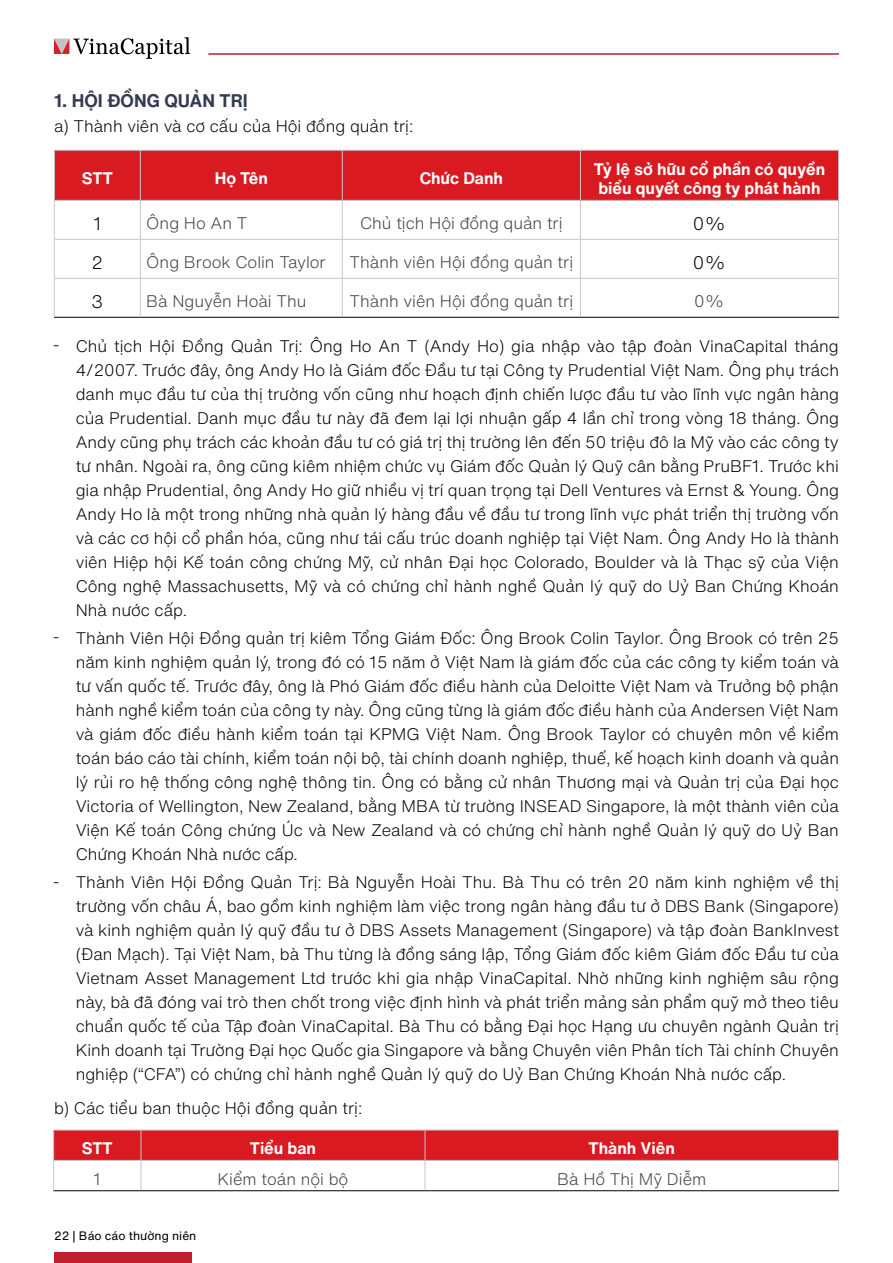
<style>
.page{position:relative;width:893px;height:1263px;background:#fff}
.page>*{position:absolute;margin:0;border:0;box-sizing:border-box;transform-origin:0 0}
.t1{font:18px "SVN Helvetica Now Text Bold";color:#333b52}
.t2{font:18px "SVN Helvetica Now Text Light";color:#000}
.t3{font:16.5px/24px "SVN Helvetica Now Text Light";color:#000;text-align:justify}
.t4{font:16.5px "SVN Helvetica Now Text Light";color:#404042}
.t5{font:16.5px/19.8px "SVN Helvetica Now Text Bold";color:#fff}
.t6{font:12px "SVN Helvetica Now Text Regular";color:#000}
</style>
<div class="page">
<svg style="left:54px;top:37px;width:136px;height:22px"></svg>
<div style="left:54px;top:1252px;width:137px;height:11px;background:#bf1f2e"></div>
<hr style="left:208px;top:53px;width:631px;height:2px;background:#bf1f2e">
<div style="left:55px;top:151px;width:525px;height:49px;background:#d91a21"></div>
<div style="left:580px;top:150px;width:259px;height:50px;background:#d91a21"></div>
<hr style="left:342px;top:151px;width:1px;height:49px;background:#c7c7c9">
<hr style="left:342px;top:201px;width:1px;height:38px;background:#c7c7c9">
<hr style="left:342px;top:240px;width:1px;height:38px;background:#c7c7c9">
<hr style="left:342px;top:279px;width:1px;height:38px;background:#c7c7c9">
<hr style="left:54px;top:200px;width:86px;height:1px;background:#c7c7c9">
<hr style="left:140px;top:200px;width:202px;height:1px;background:#c7c7c9">
<hr style="left:342px;top:200px;width:238px;height:1px;background:#c7c7c9">
<hr style="left:54px;top:239px;width:86px;height:1px;background:#c7c7c9">
<hr style="left:140px;top:239px;width:202px;height:1px;background:#c7c7c9">
<hr style="left:342px;top:239px;width:238px;height:1px;background:#c7c7c9">
<hr style="left:54px;top:278px;width:86px;height:1px;background:#c7c7c9">
<hr style="left:140px;top:278px;width:202px;height:1px;background:#c7c7c9">
<hr style="left:342px;top:278px;width:238px;height:1px;background:#c7c7c9">
<hr style="left:580px;top:278px;width:259px;height:1px;background:#c7c7c9">
<hr style="left:580px;top:279px;width:1px;height:38px;background:#c7c7c9">
<hr style="left:54px;top:317px;width:86px;height:1px;background:#000">
<hr style="left:140px;top:317px;width:202px;height:1px;background:#000">
<hr style="left:342px;top:317px;width:238px;height:1px;background:#000">
<hr style="left:580px;top:317px;width:259px;height:1px;background:#000">
<hr style="left:54px;top:150px;width:86px;height:1px;background:#c7c7c9">
<hr style="left:54px;top:151px;width:1px;height:49px;background:#c7c7c9">
<hr style="left:140px;top:150px;width:202px;height:1px;background:#c7c7c9">
<hr style="left:140px;top:151px;width:1px;height:49px;background:#c7c7c9">
<hr style="left:342px;top:150px;width:238px;height:1px;background:#c7c7c9">
<hr style="left:54px;top:240px;width:1px;height:38px;background:#c7c7c9">
<hr style="left:140px;top:240px;width:1px;height:38px;background:#c7c7c9">
<hr style="left:54px;top:279px;width:1px;height:38px;background:#c7c7c9">
<hr style="left:140px;top:279px;width:1px;height:38px;background:#c7c7c9">
<hr style="left:54px;top:201px;width:1px;height:38px;background:#c7c7c9">
<hr style="left:140px;top:201px;width:1px;height:38px;background:#c7c7c9">
<hr style="left:580px;top:201px;width:1px;height:38px;background:#c7c7c9">
<hr style="left:838px;top:201px;width:1px;height:38px;background:#c7c7c9">
<hr style="left:580px;top:239px;width:259px;height:1px;background:#c7c7c9">
<hr style="left:580px;top:240px;width:1px;height:38px;background:#c7c7c9">
<hr style="left:838px;top:240px;width:1px;height:38px;background:#c7c7c9">
<hr style="left:838px;top:279px;width:1px;height:38px;background:#c7c7c9">
<hr style="left:580px;top:151px;width:1px;height:49px;background:#c7c7c9">
<hr style="left:580px;top:150px;width:259px;height:1px;background:#c7c7c9">
<hr style="left:838px;top:151px;width:1px;height:49px;background:#c7c7c9">
<hr style="left:580px;top:200px;width:259px;height:1px;background:#c7c7c9">
<div style="left:425px;top:1130px;width:414px;height:30px;background:#d91a21"></div>
<hr style="left:53px;top:1190px;width:88px;height:1px;background:#000">
<hr style="left:141px;top:1190px;width:284px;height:1px;background:#000">
<hr style="left:425px;top:1130px;width:414px;height:1px;background:#c7c7c9">
<hr style="left:838px;top:1130px;width:1px;height:30px;background:#c7c7c9">
<svg style="left:53px;top:1130px;width:373px;height:60px"></svg>
<hr style="left:425px;top:1160px;width:414px;height:1px;background:#c7c7c9">
<svg style="left:838px;top:1161px;width:1px;height:29px"></svg>
<hr style="left:425px;top:1190px;width:414px;height:1px;background:#000">
<p class="t1" style="left:54px;top:87px;width:195px">1. HỘI ĐỒNG QUẢN TRỊ</p>
<p class="t3" style="left:54px;top:114px;width:361px">a) Thành viên và cơ cấu của Hội đồng quản trị:</p>
<p class="t5" style="left:82px;top:168px;width:32px">STT</p>
<p class="t5" style="left:215px;top:168px;width:55px">Họ Tên</p>
<p class="t5" style="left:420px;top:168px;width:85px">Chức Danh</p>
<p class="t5" style="left:594px;top:158px;width:233px">Tỷ lệ sở hữu cổ phần có quyền biểu quyết công ty phát hành</p>
<p class="t3" style="left:53px;top:332px;width:8px">-</p>
<p class="t3" style="left:53px;top:624px;width:8px">-</p>
<p class="t3" style="left:53px;top:868px;width:8px">-</p>
<p class="t2" style="left:93px;top:210px;width:10px">1</p>
<p class="t4" style="left:146px;top:211px;width:102px">Ông Ho An T</p>
<p class="t4" style="left:360px;top:211px;width:204px">Chủ tịch Hội đồng quản trị</p>
<p class="t2" style="left:693px;top:210px;width:35px">0%</p>
<p class="t2" style="left:92px;top:249px;width:13px">2</p>
<p class="t4" style="left:146px;top:250px;width:181px">Ông Brook Colin Taylor</p>
<p class="t4" style="left:350px;top:250px;width:225px">Thành viên Hội đồng quản trị</p>
<p class="t2" style="left:693px;top:249px;width:35px">0%</p>
<p class="t2" style="left:92px;top:288px;width:13px">3</p>
<p class="t4" style="left:146px;top:289px;width:162px">Bà Nguyễn Hoài Thu</p>
<p class="t4" style="left:350px;top:289px;width:225px">Thành viên Hội đồng quản trị</p>
<p class="t4" style="left:694px;top:289px;width:32px">0%</p>
<p class="t3" style="left:76px;top:333px;width:765px">Chủ tịch Hội Đồng Quản Trị: Ông Ho An T (Andy Ho) gia nhập vào tập đoàn VinaCapital tháng 4/2007. Trước đây, ông Andy Ho là Giám đốc Đầu tư tại Công ty Prudential Việt Nam. Ông phụ trách danh mục đầu tư của thị trường vốn cũng như hoạch định chiến lược đầu tư vào lĩnh vực ngân hàng của Prudential. Danh mục đầu tư này đã đem lại lợi nhuận gấp 4 lần chỉ trong vòng 18 tháng. Ông Andy cũng phụ trách các khoản đầu tư có giá trị thị trường lên đến 50 triệu đô la Mỹ vào các công ty tư nhân. Ngoài ra, ông cũng kiêm nhiệm chức vụ Giám đốc Quản lý Quỹ cân bằng PruBF1. Trước khi gia nhập Prudential, ông Andy Ho giữ nhiều vị trí quan trọng tại Dell Ventures và Ernst &amp; Young. Ông Andy Ho là một trong những nhà quản lý hàng đầu về đầu tư trong lĩnh vực phát triển thị trường vốn và các cơ hội cổ phần hóa, cũng như tái cấu trúc doanh nghiệp tại Việt Nam. Ông Andy Ho là thành viên Hiệp hội Kế toán công chứng Mỹ, cử nhân Đại học Colorado, Boulder và là Thạc sỹ của Viện Công nghệ Massachusetts, Mỹ và có chứng chỉ hành nghề Quản lý quỹ do Uỷ Ban Chứng Khoán Nhà nước cấp.</p>
<p class="t3" style="left:76px;top:625px;width:765px">Thành Viên Hội Đồng quản trị kiêm Tổng Giám Đốc: Ông Brook Colin Taylor. Ông Brook có trên 25 năm kinh nghiệm quản lý, trong đó có 15 năm ở Việt Nam là giám đốc của các công ty kiểm toán và tư vấn quốc tế. Trước đây, ông là Phó Giám đốc điều hành của Deloitte Việt Nam và Trưởng bộ phận hành nghề kiểm toán của công ty này. Ông cũng từng là giám đốc điều hành của Andersen Việt Nam và giám đốc điều hành kiểm toán tại KPMG Việt Nam. Ông Brook Taylor có chuyên môn về kiểm toán báo cáo tài chính, kiểm toán nội bộ, tài chính doanh nghiệp, thuế, kế hoạch kinh doanh và quản lý rủi ro hệ thống công nghệ thông tin. Ông có bằng cử nhân Thương mại và Quản trị của Đại học Victoria of Wellington, New Zealand, bằng MBA từ trường INSEAD Singapore, là một thành viên của Viện Kế toán Công chứng Úc và New Zealand và có chứng chỉ hành nghề Quản lý quỹ do Uỷ Ban Chứng Khoán Nhà nước cấp.</p>
<p class="t3" style="left:76px;top:870px;width:765px">Thành Viên Hội Đồng Quản Trị: Bà Nguyễn Hoài Thu. Bà Thu có trên 20 năm kinh nghiệm về thị trường vốn châu Á, bao gồm kinh nghiệm làm việc trong ngân hàng đầu tư ở DBS Bank (Singapore) và kinh nghiệm quản lý quỹ đầu tư ở DBS Assets Management (Singapore) và tập đoàn BankInvest (Đan Mạch). Tại Việt Nam, bà Thu từng là đồng sáng lập, Tổng Giám đốc kiêm Giám đốc Đầu tư của Vietnam Asset Management Ltd trước khi gia nhập VinaCapital. Nhờ những kinh nghiệm sâu rộng này, bà đã đóng vai trò then chốt trong việc định hình và phát triển mảng sản phẩm quỹ mở theo tiêu chuẩn quốc tế của Tập đoàn VinaCapital. Bà Thu có bằng Đại học Hạng ưu chuyên ngành Quản trị Kinh doanh tại Trường Đại học Quốc gia Singapore và bằng Chuyên viên Phân tích Tài chính Chuyên nghiệp (“CFA”) có chứng chỉ hành nghề Quản lý quỹ do Uỷ Ban Chứng Khoán Nhà nước cấp.</p>
<p class="t3" style="left:54px;top:1095px;width:310px">b) Các tiểu ban thuộc Hội đồng quản trị:</p>
<p class="t5" style="left:82px;top:1138px;width:32px">STT</p>
<p class="t5" style="left:250px;top:1138px;width:68px">Tiểu ban</p>
<p class="t5" style="left:589px;top:1138px;width:88px">Thành Viên</p>
<p class="t4" style="left:94px;top:1166px;width:9px">1</p>
<p class="t4" style="left:218px;top:1166px;width:132px">Kiểm toán nội bộ</p>
<p class="t4" style="left:557px;top:1166px;width:151px">Bà Hồ Thị Mỹ Diễm</p>
<p class="t6" style="left:54px;top:1226px;width:144px">22 | Báo cáo thường niên</p>
</div>
